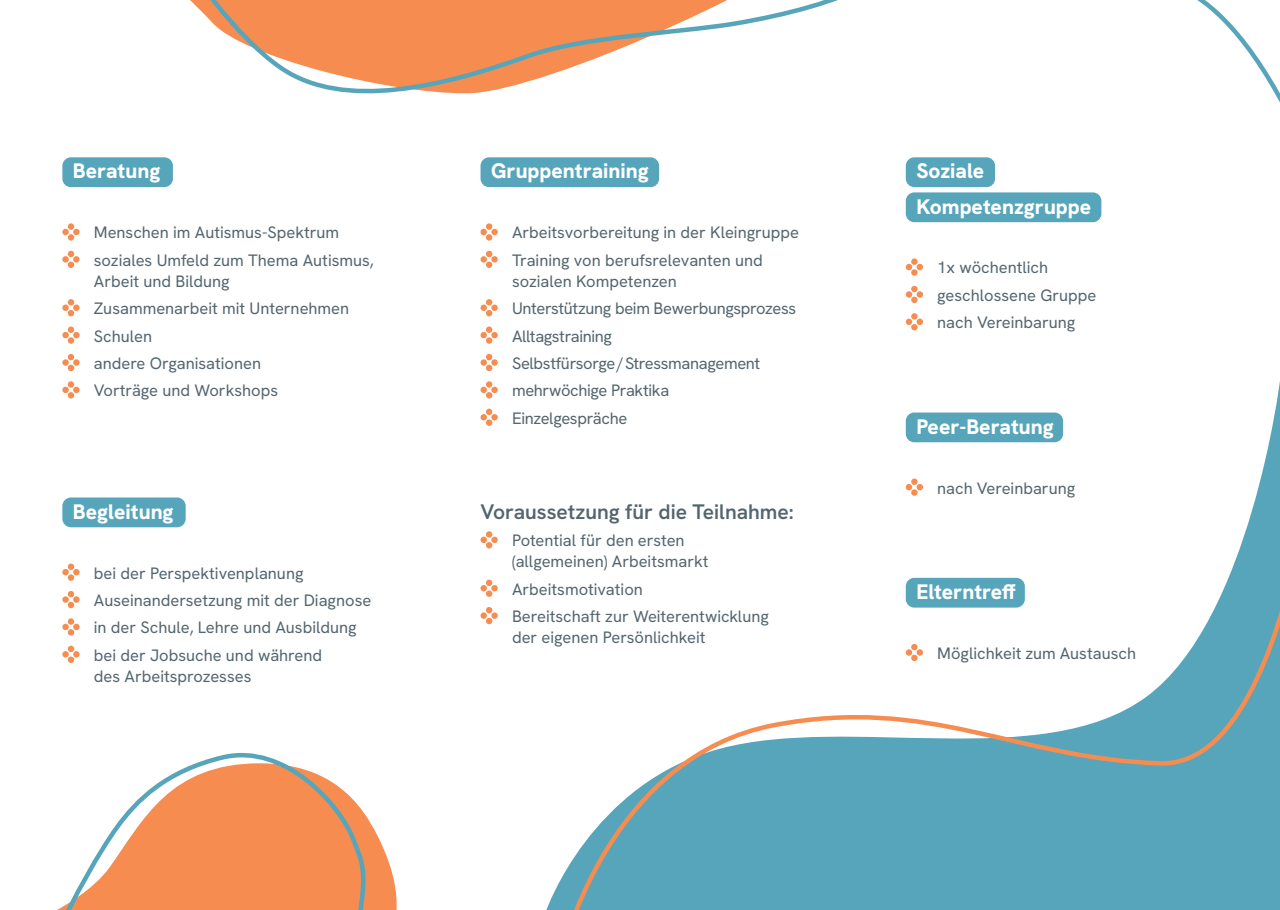
<style>
.page{position:relative;width:1280px;height:910px;background:#fff}
.page>*{position:absolute;margin:0;border:0;box-sizing:border-box;transform-origin:0 0}
.t1{font:800 21px/35.1px "Hanken Grotesk";color:#fff}
.t2{font:600 21px "Hanken Grotesk";color:#53656e}
.t3{font:16.5px/27.5px "Hanken Grotesk";color:#53656e}
.t4{font:16.5px/27.5px "Hanken Grotesk";letter-spacing:-.02em;color:#53656e}
</style>
<div class="page">
<svg style="left:561px;top:381px;width:719px;height:529px"></svg>
<svg style="left:373px;top:827px;width:24px;height:83px;fill:#f68c50"></svg>
<svg style="left:57px;top:752px;width:316px;height:158px"></svg>
<svg style="left:190px;top:0;width:648px;height:94px"></svg>
<svg style="left:1197px;top:0;width:83px;height:103px"></svg>
<div style="left:68px;top:223px;width:6px;height:7px;background:#f68c50;border-radius:50%"></div>
<div style="left:73px;top:229px;width:7px;height:6px;background:#f68c50;border-radius:50%"></div>
<div style="left:68px;top:234px;width:6px;height:7px;background:#f68c50;border-radius:50%"></div>
<div style="left:62px;top:229px;width:7px;height:6px;background:#f68c50;border-radius:50%"></div>
<div style="left:73px;top:256px;width:7px;height:7px;background:#f68c50;border-radius:50%"></div>
<svg style="left:68px;top:251px;width:6px;height:17px"></svg>
<div style="left:62px;top:256px;width:7px;height:7px;background:#f68c50;border-radius:50%"></div>
<div style="left:68px;top:299px;width:6px;height:7px;background:#f68c50;border-radius:50%"></div>
<div style="left:73px;top:305px;width:7px;height:6px;background:#f68c50;border-radius:50%"></div>
<svg style="left:68px;top:310px;width:6px;height:6px"></svg>
<div style="left:62px;top:305px;width:7px;height:6px;background:#f68c50;border-radius:50%"></div>
<div style="left:68px;top:326px;width:6px;height:7px;background:#f68c50;border-radius:50%"></div>
<div style="left:73px;top:332px;width:7px;height:6px;background:#f68c50;border-radius:50%"></div>
<div style="left:68px;top:337px;width:6px;height:7px;background:#f68c50;border-radius:50%"></div>
<div style="left:62px;top:332px;width:7px;height:6px;background:#f68c50;border-radius:50%"></div>
<svg style="left:73px;top:359px;width:7px;height:7px"></svg>
<svg style="left:68px;top:354px;width:6px;height:17px"></svg>
<svg style="left:62px;top:359px;width:7px;height:7px"></svg>
<div style="left:68px;top:381px;width:6px;height:7px;background:#f68c50;border-radius:50%"></div>
<div style="left:73px;top:387px;width:7px;height:6px;background:#f68c50;border-radius:50%"></div>
<div style="left:68px;top:392px;width:6px;height:7px;background:#f68c50;border-radius:50%"></div>
<div style="left:62px;top:387px;width:7px;height:6px;background:#f68c50;border-radius:50%"></div>
<div style="left:486px;top:223px;width:6px;height:7px;background:#f68c50;border-radius:50%"></div>
<div style="left:491px;top:229px;width:7px;height:6px;background:#f68c50;border-radius:50%"></div>
<div style="left:486px;top:234px;width:6px;height:7px;background:#f68c50;border-radius:50%"></div>
<div style="left:480px;top:229px;width:7px;height:6px;background:#f68c50;border-radius:50%"></div>
<div style="left:491px;top:256px;width:7px;height:7px;background:#f68c50;border-radius:50%"></div>
<svg style="left:486px;top:251px;width:6px;height:17px"></svg>
<div style="left:480px;top:256px;width:7px;height:7px;background:#f68c50;border-radius:50%"></div>
<div style="left:486px;top:299px;width:6px;height:7px;background:#f68c50;border-radius:50%"></div>
<div style="left:491px;top:305px;width:7px;height:6px;background:#f68c50;border-radius:50%"></div>
<svg style="left:486px;top:310px;width:6px;height:6px"></svg>
<div style="left:480px;top:305px;width:7px;height:6px;background:#f68c50;border-radius:50%"></div>
<div style="left:486px;top:326px;width:6px;height:7px;background:#f68c50;border-radius:50%"></div>
<div style="left:491px;top:332px;width:7px;height:6px;background:#f68c50;border-radius:50%"></div>
<div style="left:486px;top:337px;width:6px;height:7px;background:#f68c50;border-radius:50%"></div>
<div style="left:480px;top:332px;width:7px;height:6px;background:#f68c50;border-radius:50%"></div>
<svg style="left:491px;top:359px;width:7px;height:7px"></svg>
<svg style="left:486px;top:354px;width:6px;height:17px"></svg>
<div style="left:480px;top:359px;width:7px;height:7px;background:#f68c50;border-radius:50%"></div>
<div style="left:486px;top:381px;width:6px;height:7px;background:#f68c50;border-radius:50%"></div>
<div style="left:491px;top:387px;width:7px;height:6px;background:#f68c50;border-radius:50%"></div>
<div style="left:486px;top:392px;width:6px;height:7px;background:#f68c50;border-radius:50%"></div>
<div style="left:480px;top:387px;width:7px;height:6px;background:#f68c50;border-radius:50%"></div>
<svg style="left:486px;top:409px;width:6px;height:6px"></svg>
<div style="left:491px;top:414px;width:7px;height:6px;background:#f68c50;border-radius:50%"></div>
<div style="left:486px;top:419px;width:6px;height:7px;background:#f68c50;border-radius:50%"></div>
<div style="left:480px;top:414px;width:7px;height:6px;background:#f68c50;border-radius:50%"></div>
<div style="left:911px;top:258px;width:7px;height:7px;background:#f68c50;border-radius:50%"></div>
<svg style="left:911px;top:269px;width:7px;height:7px"></svg>
<svg style="left:906px;top:264px;width:17px;height:6px"></svg>
<div style="left:911px;top:286px;width:7px;height:6px;background:#f68c50;border-radius:50%"></div>
<div style="left:917px;top:291px;width:6px;height:7px;background:#f68c50;border-radius:50%"></div>
<div style="left:911px;top:297px;width:7px;height:6px;background:#f68c50;border-radius:50%"></div>
<div style="left:906px;top:291px;width:6px;height:7px;background:#f68c50;border-radius:50%"></div>
<div style="left:911px;top:313px;width:7px;height:7px;background:#f68c50;border-radius:50%"></div>
<div style="left:911px;top:324px;width:7px;height:6px;background:#f68c50;border-radius:50%"></div>
<svg style="left:906px;top:319px;width:17px;height:6px"></svg>
<div style="left:911px;top:479px;width:7px;height:6px;background:#f68c50;border-radius:50%"></div>
<div style="left:911px;top:489px;width:7px;height:7px;background:#f68c50;border-radius:50%"></div>
<svg style="left:906px;top:484px;width:17px;height:6px"></svg>
<div style="left:911px;top:644px;width:7px;height:6px;background:#f68c50;border-radius:50%"></div>
<div style="left:917px;top:649px;width:6px;height:7px;background:#f68c50;border-radius:50%"></div>
<div style="left:911px;top:655px;width:7px;height:6px;background:#f68c50;border-radius:50%"></div>
<div style="left:906px;top:649px;width:6px;height:7px;background:#f68c50;border-radius:50%"></div>
<svg style="left:68px;top:564px;width:6px;height:6px"></svg>
<div style="left:73px;top:569px;width:7px;height:6px;background:#f68c50;border-radius:50%"></div>
<div style="left:68px;top:574px;width:6px;height:7px;background:#f68c50;border-radius:50%"></div>
<div style="left:62px;top:569px;width:7px;height:6px;background:#f68c50;border-radius:50%"></div>
<div style="left:73px;top:596px;width:7px;height:7px;background:#f68c50;border-radius:50%"></div>
<svg style="left:68px;top:591px;width:6px;height:17px"></svg>
<div style="left:62px;top:596px;width:7px;height:7px;background:#f68c50;border-radius:50%"></div>
<div style="left:68px;top:618px;width:6px;height:7px;background:#f68c50;border-radius:50%"></div>
<div style="left:73px;top:624px;width:7px;height:6px;background:#f68c50;border-radius:50%"></div>
<div style="left:68px;top:629px;width:6px;height:7px;background:#f68c50;border-radius:50%"></div>
<div style="left:62px;top:624px;width:7px;height:6px;background:#f68c50;border-radius:50%"></div>
<svg style="left:68px;top:646px;width:6px;height:6px"></svg>
<div style="left:73px;top:651px;width:7px;height:6px;background:#f68c50;border-radius:50%"></div>
<div style="left:68px;top:656px;width:6px;height:7px;background:#f68c50;border-radius:50%"></div>
<div style="left:62px;top:651px;width:7px;height:6px;background:#f68c50;border-radius:50%"></div>
<div style="left:486px;top:531px;width:6px;height:7px;background:#f68c50;border-radius:50%"></div>
<div style="left:491px;top:537px;width:7px;height:6px;background:#f68c50;border-radius:50%"></div>
<svg style="left:486px;top:542px;width:6px;height:6px"></svg>
<div style="left:480px;top:537px;width:7px;height:6px;background:#f68c50;border-radius:50%"></div>
<svg style="left:486px;top:580px;width:6px;height:6px"></svg>
<div style="left:491px;top:585px;width:7px;height:6px;background:#f68c50;border-radius:50%"></div>
<div style="left:486px;top:590px;width:6px;height:7px;background:#f68c50;border-radius:50%"></div>
<div style="left:480px;top:585px;width:7px;height:6px;background:#f68c50;border-radius:50%"></div>
<div style="left:491px;top:612px;width:7px;height:7px;background:#f68c50;border-radius:50%"></div>
<svg style="left:486px;top:607px;width:6px;height:17px"></svg>
<div style="left:480px;top:612px;width:7px;height:7px;background:#f68c50;border-radius:50%"></div>
<div style="left:62px;top:157px;width:111px;height:30px;background:#57a5bb;border-radius:9px"></div>
<div style="left:480px;top:157px;width:179px;height:30px;background:#57a5bb;border-radius:9px"></div>
<div style="left:906px;top:157px;width:89px;height:30px;background:#57a5bb;border-radius:9px"></div>
<div style="left:906px;top:192px;width:195px;height:30px;background:#57a5bb;border-radius:9px"></div>
<div style="left:906px;top:412px;width:157px;height:30px;background:#57a5bb;border-radius:9px"></div>
<div style="left:906px;top:578px;width:119px;height:30px;background:#57a5bb;border-radius:9px"></div>
<div style="left:62px;top:497px;width:124px;height:30px;background:#57a5bb;border-radius:9px"></div>
<p class="t1" style="left:73px;top:153px;width:89px">Beratung</p>
<p class="t1" style="left:491px;top:153px;width:159px">Gruppentraining</p>
<p class="t1" style="left:916px;top:153px;width:176px">Soziale<br>Kompetenzgruppe</p>
<p class="t3" style="left:94px;top:219px;width:281px">Menschen im Autismus-Spektrum soziales Umfeld zum Thema Autismus,</p>
<p class="t3" style="left:94px;top:267px;width:257px">Arbeit und Bildung<br>Zusammenarbeit mit Unternehmen<br>Schulen<br>andere Organisationen<br>Vorträge und Workshops</p>
<p class="t1" style="left:73px;top:493px;width:102px">Begleitung</p>
<p class="t3" style="left:94px;top:559px;width:279px">bei der Perspektivenplanung<br>Auseinandersetzung mit der Diagnose in der Schule, Lehre und Ausbildung bei der Jobsuche und während</p>
<p class="t3" style="left:94px;top:662px;width:159px">des Arbeitsprozesses</p>
<p class="t3" style="left:512px;top:219px;width:289px">Arbeitsvorbereitung in der Kleingruppe<br>Training von berufsrelevanten und</p>
<p class="t4" style="left:512px;top:267px;width:286px">sozialen Kompetenzen<br>Unterstützung beim Bewerbungsprozess<br>Alltagstraining<br>Selbstfürsorge/Stressmanagement mehrwöchige Praktika<br>Einzelgespräche</p>
<p class="t2" style="left:480px;top:498px;width:315px">Voraussetzung für die Teilnahme:</p>
<p class="t3" style="left:512px;top:530px;width:198px;line-height:21px">Potential für den ersten (allgemeinen) Arbeitsmarkt</p>
<p class="t3" style="left:512px;top:575px;width:258px">Arbeitsmotivation<br>Bereitschaft zur Weiterentwicklung</p>
<p class="t3" style="left:512px;top:623px;width:195px">der eigenen Persönlichkeit</p>
<p class="t3" style="left:937px;top:254px;width:161px">1x wöchentlich geschlossene Gruppe nach Vereinbarung</p>
<p class="t1" style="left:916px;top:408px;width:139px">Peer-Beratung</p>
<p class="t3" style="left:937px;top:474px;width:139px">nach Vereinbarung</p>
<p class="t1" style="left:916px;top:574px;width:101px">Elterntreff</p>
<p class="t3" style="left:937px;top:639px;width:200px">Möglichkeit zum Austausch</p>
</div>
